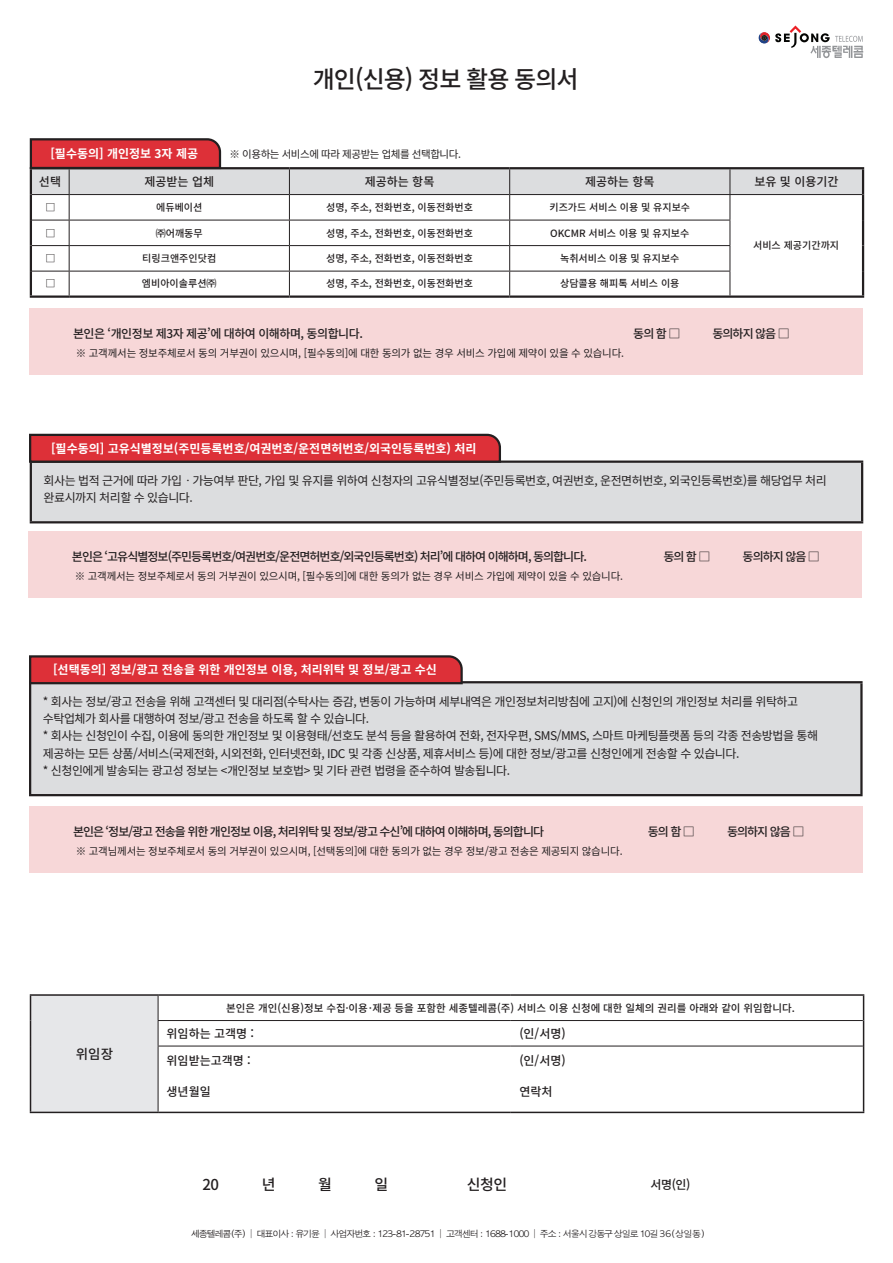
<style>
.page{position:relative;width:893px;height:1263px;background:#fff}
.page>*{position:absolute;margin:0;border:0;box-sizing:border-box;transform-origin:0 0}
.t1{font:500 24px "Noto Sans CJ Kkr";letter-spacing:-.04em;color:#231f20}
.t2{font:500 15px "Noto Sans CJ Kkr";color:#231f20}
.t3{font:500 13.5px "Noto Sans CJ Kkr";color:#231f20}
.t4{font:12px "Noto Sans CJ Kkr";letter-spacing:-.04em;color:#231f20}
.t5{font:500 12px "Noto Sans CJ Kkr";letter-spacing:-.08em;color:#231f20}
.t6{font:700 12px "Noto Sans CJ Kkr";color:#fff}
.t7{font:500 12px "Noto Sans CJ Kkr";letter-spacing:-.04em;color:#231f20}
.t8{font:500 12px "Noto Sans CJ Kkr";color:#231f20}
.t9{font:10.5px "Noto Sans CJ Kkr";letter-spacing:-.02em;color:#231f20}
.t10{font:500 10.5px "Noto Sans CJ Kkr";color:#231f20}
.t11{font:10.5px "Noto Sans CJ Kkr";letter-spacing:-.04em;color:#231f20}
.t12{font:500 10.05px "Noto Sans CJ Kkr";color:#231f20}
.t13{font:9px "Apple Gothic";letter-spacing:-.12em;color:#231f20}
</style>
<div class="page">
<svg style="left:758px;top:26px;width:105px;height:32px"></svg>
<hr style="left:730px;top:167px;width:134px;height:2px;background:#231f20">
<hr style="left:862px;top:169px;width:2px;height:26px;background:#231f20">
<hr style="left:862px;top:195px;width:2px;height:25px;background:#231f20">
<hr style="left:862px;top:220px;width:2px;height:26px;background:#231f20">
<hr style="left:862px;top:246px;width:2px;height:25px;background:#231f20">
<hr style="left:862px;top:271px;width:2px;height:24px;background:#231f20">
<hr style="left:30px;top:295px;width:39px;height:3px;background:#231f20">
<hr style="left:69px;top:295px;width:220px;height:3px;background:#231f20">
<hr style="left:289px;top:295px;width:221px;height:3px;background:#231f20">
<hr style="left:510px;top:295px;width:220px;height:3px;background:#231f20">
<hr style="left:730px;top:295px;width:134px;height:3px;background:#231f20">
<div style="left:31px;top:995px;width:127px;height:117px;background:#e6e7e9"></div>
<hr style="left:158px;top:1020px;width:353px;height:1px;background:#231f20">
<hr style="left:511px;top:1020px;width:352px;height:1px;background:#231f20">
<hr style="left:158px;top:1046px;width:353px;height:1px;background:#231f20">
<hr style="left:511px;top:1046px;width:352px;height:1px;background:#231f20">
<svg style="left:158px;top:996px;width:1px;height:50px"></svg>
<hr style="left:158px;top:1046px;width:1px;height:66px;background:#231f20">
<hr style="left:30px;top:994px;width:128px;height:2px;background:#231f20">
<svg style="left:30px;top:996px;width:1px;height:50px"></svg>
<hr style="left:30px;top:1046px;width:1px;height:66px;background:#231f20">
<hr style="left:30px;top:1112px;width:128px;height:1px;background:#231f20">
<hr style="left:158px;top:994px;width:353px;height:2px;background:#231f20">
<hr style="left:511px;top:994px;width:353px;height:2px;background:#231f20">
<svg style="left:863px;top:996px;width:1px;height:50px"></svg>
<hr style="left:863px;top:1046px;width:1px;height:66px;background:#231f20">
<hr style="left:158px;top:1112px;width:353px;height:1px;background:#231f20">
<hr style="left:511px;top:1112px;width:353px;height:1px;background:#231f20">
<svg style="left:29px;top:138px;width:834px;height:157px"></svg>
<div style="left:30px;top:308px;width:833px;height:67px;background:#f7d7d8"></div>
<div style="left:29px;top:531px;width:833px;height:66px;background:#f7d7d8"></div>
<div style="left:30px;top:806px;width:833px;height:66px;background:#f7d7d8"></div>
<div style="left:31px;top:462px;width:831px;height:60px;background:#dcdddf"></div>
<hr style="left:30px;top:460px;width:833px;height:3px;background:#231f20">
<hr style="left:30px;top:463px;width:2px;height:58px;background:#231f20">
<hr style="left:861px;top:463px;width:2px;height:58px;background:#231f20">
<hr style="left:30px;top:521px;width:833px;height:2px;background:#231f20">
<div style="left:30px;top:682px;width:831px;height:113px;background:#dcdddf"></div>
<hr style="left:29px;top:681px;width:834px;height:2px;background:#231f20">
<hr style="left:29px;top:683px;width:2px;height:111px;background:#231f20">
<hr style="left:860px;top:683px;width:3px;height:111px;background:#231f20">
<hr style="left:29px;top:794px;width:834px;height:2px;background:#231f20">
<svg style="left:29px;top:433px;width:473px;height:31px;background:#c0393f"></svg>
<svg style="left:29px;top:655px;width:435px;height:30px;background:#bf333a"></svg>
<p class="t6" style="left:50px;top:147px;width:149px">[필수동의] 개인정보 3자 제공</p>
<p class="t1" style="left:313px;top:66px;width:267px">개인(신용) 정보 활용 동의서</p>
<p class="t11" style="left:230px;top:148px;width:233px">※ 이용하는 서비스에 따라 제공받는 업체를 선택합니다.</p>
<p class="t5" style="left:39px;top:175px;width:24px">선택</p>
<p class="t5" style="left:144px;top:175px;width:71px">제공받는 업체</p>
<p class="t5" style="left:365px;top:175px;width:71px">제공하는 항목</p>
<p class="t5" style="left:585px;top:175px;width:71px">제공하는 항목</p>
<p class="t5" style="left:754px;top:175px;width:85px">보유 및 이용기간</p>
<p class="t12" style="left:45px;top:202px;width:12px">□</p>
<p class="t12" style="left:156px;top:202px;width:48px">에듀베이션</p>
<p class="t12" style="left:326px;top:202px;width:148px">성명, 주소, 전화번호, 이동전화번호</p>
<p class="t12" style="left:549px;top:202px;width:142px">키즈가드 서비스 이용 및 유지보수</p>
<p class="t12" style="left:753px;top:240px;width:88px">서비스 제공기간까지</p>
<p class="t12" style="left:45px;top:227px;width:12px">□</p>
<p class="t12" style="left:156px;top:227px;width:49px">㈜어깨동무</p>
<p class="t12" style="left:326px;top:227px;width:148px">성명, 주소, 전화번호, 이동전화번호</p>
<p class="t12" style="left:550px;top:227px;width:141px">OKCMR 서비스 이용 및 유지보수</p>
<p class="t12" style="left:45px;top:253px;width:12px">□</p>
<p class="t12" style="left:142px;top:253px;width:75px">티링크앤주인닷컴</p>
<p class="t12" style="left:326px;top:253px;width:148px">성명, 주소, 전화번호, 이동전화번호</p>
<p class="t12" style="left:560px;top:253px;width:121px">녹취서비스 이용 및 유지보수</p>
<p class="t12" style="left:45px;top:278px;width:12px">□</p>
<p class="t12" style="left:142px;top:278px;width:76px">엠비아이솔루션㈜</p>
<p class="t12" style="left:326px;top:278px;width:148px">성명, 주소, 전화번호, 이동전화번호</p>
<p class="t12" style="left:560px;top:278px;width:121px">상담콜용 해피톡 서비스 이용</p>
<p class="t7" style="left:73px;top:327px;width:291px">본인은 ‘개인정보 제3자 제공’에 대하여 이해하며, 동의합니다.</p>
<p class="t5" style="left:633px;top:327px;width:49px">동의 함 □</p>
<p class="t5" style="left:712px;top:327px;width:79px">동의하지 않음 □</p>
<p class="t9" style="left:76px;top:348px;width:550px">※ 고객께서는 정보주체로서 동의 거부권이 있으시며, [필수동의]에 대한 동의가 없는 경우 서비스 가입에 제약이 있을 수 있습니다.</p>
<p class="t6" style="left:51px;top:442px;width:427px">[필수동의] 고유식별정보(주민등록번호/여권번호/운전면허번호/외국인등록번호) 처리</p>
<p class="t4" style="left:44px;top:474px;width:785px">회사는 법적 근거에 따라 가입ㆍ가능여부 판단, 가입 및 유지를 위하여 신청자의 고유식별정보(주민등록번호, 여권번호, 운전면허번호, 외국인등록번호)를 해당업무 처리</p>
<p class="t4" style="left:44px;top:491px;width:151px">완료시까지 처리할 수 있습니다.</p>
<p class="t5" style="left:72px;top:550px;width:517px">본인은 ‘고유식별정보(주민등록번호/여권번호/운전면허번호/외국인등록번호) 처리’에 대하여 이해하며, 동의합니다.</p>
<p class="t5" style="left:663px;top:550px;width:49px">동의 함 □</p>
<p class="t5" style="left:743px;top:550px;width:79px">동의하지 않음 □</p>
<p class="t9" style="left:75px;top:570px;width:550px">※ 고객께서는 정보주체로서 동의 거부권이 있으시며, [필수동의]에 대한 동의가 없는 경우 서비스 가입에 제약이 있을 수 있습니다.</p>
<p class="t6" style="left:53px;top:663px;width:385px">[선택동의] 정보/광고 전송을 위한 개인정보 이용, 처리위탁 및 정보/광고 수신</p>
<p class="t4" style="left:43px;top:694px;width:757px">* 회사는 정보/광고 전송을 위해 고객센터 및 대리점(수탁사는 증감, 변동이 가능하며 세부내역은 개인정보처리방침에 고지)에 신청인의 개인정보 처리를 위탁하고</p>
<p class="t4" style="left:43px;top:712px;width:328px">수탁업체가 회사를 대행하여 정보/광고 전송을 하도록 할 수 있습니다.</p>
<p class="t4" style="left:43px;top:729px;width:777px">* 회사는 신청인이 수집, 이용에 동의한 개인정보 및 이용형태/선호도 분석 등을 활용하여 전화, 전자우편, SMS/MMS, 스마트 마케팅플랫폼 등의 각종 전송방법을 통해</p>
<p class="t4" style="left:43px;top:747px;width:698px">제공하는 모든 상품/서비스(국제전화, 시외전화, 인터넷전화, IDC 및 각종 신상품, 제휴서비스 등)에 대한 정보/광고를 신청인에게 전송할 수 있습니다.</p>
<p class="t4" style="left:43px;top:764px;width:469px">* 신청인에게 발송되는 광고성 정보는 &lt;개인정보 보호법&gt; 및 기타 관련 법령을 준수하여 발송됩니다.</p>
<p class="t5" style="left:73px;top:824px;width:473px">본인은 ‘정보/광고 전송을 위한 개인정보 이용, 처리위탁 및 정보/광고 수신’에 대하여 이해하며, 동의합니다</p>
<p class="t5" style="left:648px;top:824px;width:49px">동의 함 □</p>
<p class="t5" style="left:727px;top:824px;width:79px">동의하지 않음 □</p>
<p class="t9" style="left:76px;top:845px;width:548px">※ 고객님께서는 정보주체로서 동의 거부권이 있으시며, [선택동의]에 대한 동의가 없는 경우 정보/광고 전송은 제공되지 않습니다.</p>
<p class="t3" style="left:76px;top:1046px;width:39px">위임장</p>
<p class="t10" style="left:226px;top:1002px;width:570px">본인은 개인(신용)정보 수집〮이용 〮제공 등을 포함한 세종텔레콤(주) 서비스 이용 신청에 대한 일체의 권리를 아래와 같이 위임합니다.</p>
<p class="t5" style="left:167px;top:1027px;width:89px">위임하는 고객명 :</p>
<p class="t5" style="left:519px;top:1027px;width:48px">(인/서명)</p>
<p class="t8" style="left:167px;top:1054px;width:86px">위임받는고객명 :</p>
<p class="t5" style="left:167px;top:1084px;width:46px">생년월일</p>
<p class="t5" style="left:519px;top:1054px;width:48px">(인/서명)</p>
<p class="t5" style="left:519px;top:1084px;width:35px">연락처</p>
<p class="t2" style="left:203px;top:1176px;width:18px">20</p>
<p class="t2" style="left:262px;top:1176px;width:15px">년</p>
<p class="t2" style="left:318px;top:1176px;width:15px">월</p>
<p class="t2" style="left:375px;top:1176px;width:15px">일</p>
<p class="t2" style="left:467px;top:1176px;width:42px">신청인</p>
<p class="t5" style="left:651px;top:1178px;width:41px">서명(인)</p>
<p class="t13" style="left:191px;top:1228px;width:516px">세종텔레콤(주) │ 대표이사 : 유기윤 │ 사업자번호 : 123-81-28751 │ 고객센터 : 1688-1000 │ 주소 : 서울시 강동구 상일로 10길 36(상일동)</p>
</div>
